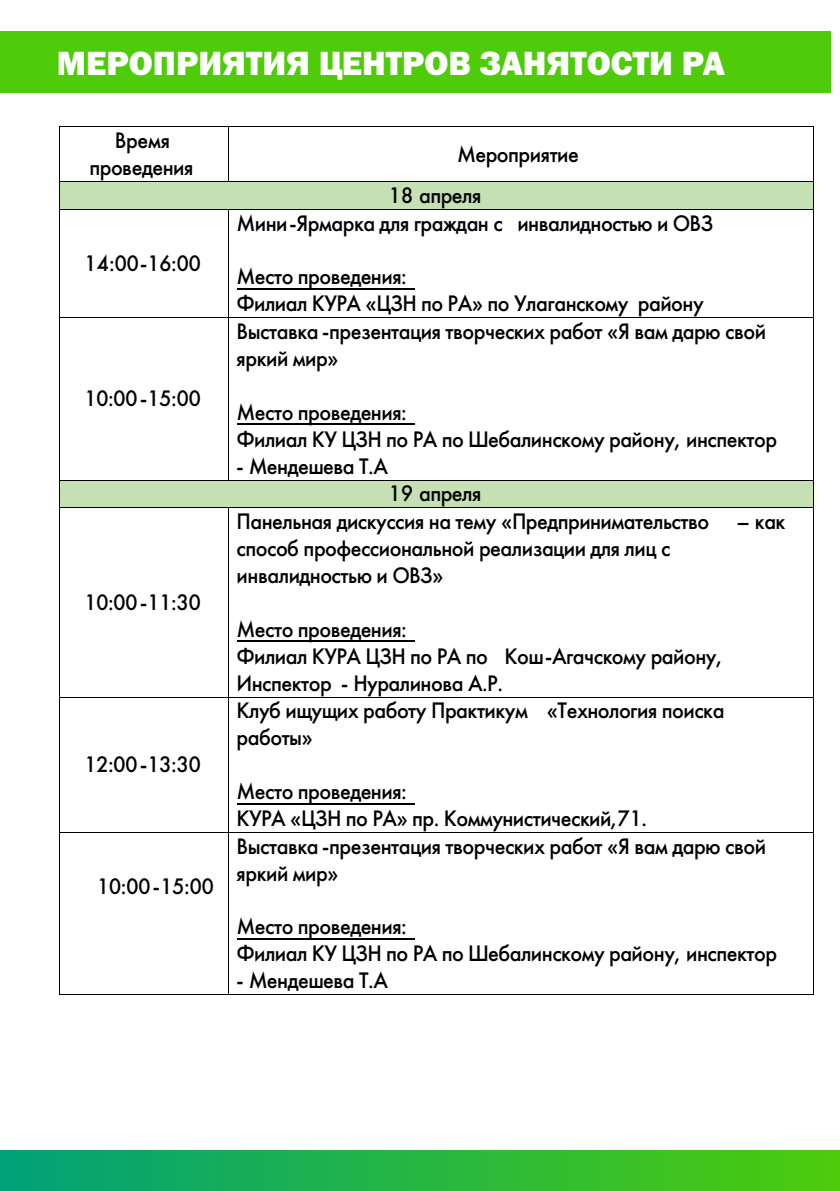
<style>
.page{position:relative;width:840px;height:1191px;background:#fff}
.page>*{position:absolute;margin:0;border:0;box-sizing:border-box;transform-origin:0 0}
.t1{font:800 34.8px "Franklin Gothic";color:#fff}
.t2{font:23.4px/27px "Futura Medium C";letter-spacing:-.025em;color:#000;scale:.95 1}
.t3{font:italic 23.4px/27px "Futura Medium C";letter-spacing:-.02em;color:#000;scale:.95 1}
</style>
<div class="page">
<div style="left:0;top:1150px;width:839px;height:41px;background:linear-gradient(to right,#00a179,#4dcc0b)"></div>
<div style="left:0;top:31px;width:830px;height:62px;background:#4ecc0a"></div>
<hr style="left:60px;top:127px;width:167px;height:1px;background:#000">
<hr style="left:228px;top:127px;width:584px;height:1px;background:#000">
<hr style="left:59px;top:127px;width:1px;height:54px;background:#000">
<hr style="left:227px;top:127px;width:1px;height:54px;background:#000">
<hr style="left:812px;top:127px;width:1px;height:54px;background:#000">
<div style="left:60px;top:182px;width:752px;height:27px;background:#c5e0b3"></div>
<hr style="left:60px;top:181px;width:167px;height:1px;background:#000">
<hr style="left:228px;top:181px;width:584px;height:1px;background:#000">
<hr style="left:236px;top:288px;width:178px;height:1px;background:#000">
<svg style="left:59px;top:181px;width:1px;height:29px"></svg>
<hr style="left:60px;top:209px;width:167px;height:1px;background:#000">
<hr style="left:228px;top:209px;width:584px;height:1px;background:#000">
<svg style="left:812px;top:181px;width:1px;height:29px"></svg>
<hr style="left:59px;top:210px;width:1px;height:107px;background:#000">
<hr style="left:227px;top:210px;width:1px;height:107px;background:#000">
<hr style="left:812px;top:210px;width:1px;height:107px;background:#000">
<hr style="left:236px;top:424px;width:178px;height:1px;background:#000">
<hr style="left:60px;top:317px;width:167px;height:1px;background:#000">
<hr style="left:228px;top:317px;width:584px;height:1px;background:#000">
<hr style="left:59px;top:318px;width:1px;height:162px;background:#000">
<hr style="left:227px;top:318px;width:1px;height:162px;background:#000">
<hr style="left:812px;top:318px;width:1px;height:162px;background:#000">
<div style="left:60px;top:480px;width:752px;height:27px;background:#c5e0b3"></div>
<hr style="left:60px;top:480px;width:167px;height:1px;background:#000">
<hr style="left:228px;top:480px;width:584px;height:1px;background:#000">
<hr style="left:236px;top:640px;width:178px;height:2px;background:#000">
<svg style="left:59px;top:480px;width:1px;height:28px"></svg>
<hr style="left:60px;top:507px;width:167px;height:1px;background:#000">
<hr style="left:228px;top:507px;width:584px;height:1px;background:#000">
<svg style="left:812px;top:480px;width:1px;height:28px"></svg>
<hr style="left:59px;top:508px;width:1px;height:188px;background:#000">
<hr style="left:227px;top:508px;width:1px;height:188px;background:#000">
<hr style="left:812px;top:508px;width:1px;height:188px;background:#000">
<hr style="left:236px;top:803px;width:178px;height:1px;background:#000">
<hr style="left:60px;top:696px;width:167px;height:1px;background:#000">
<hr style="left:228px;top:696px;width:584px;height:1px;background:#000">
<hr style="left:59px;top:697px;width:1px;height:135px;background:#000">
<hr style="left:227px;top:697px;width:1px;height:135px;background:#000">
<hr style="left:812px;top:697px;width:1px;height:135px;background:#000">
<hr style="left:236px;top:938px;width:178px;height:1px;background:#000">
<hr style="left:60px;top:832px;width:167px;height:1px;background:#000">
<hr style="left:228px;top:832px;width:584px;height:1px;background:#000">
<hr style="left:59px;top:832px;width:1px;height:162px;background:#000">
<hr style="left:60px;top:994px;width:167px;height:1px;background:#000">
<hr style="left:227px;top:832px;width:1px;height:162px;background:#000">
<hr style="left:228px;top:994px;width:584px;height:1px;background:#000">
<hr style="left:812px;top:832px;width:1px;height:162px;background:#000">
<h1 class="t1" style="left:57px;top:50px;width:669px">МЕРОПРИЯТИЯ ЦЕНТРОВ ЗАНЯТОСТИ РА</h1>
<p class="t2" style="left:89px;top:129px;width:111px;text-align:center">Время проведения</p>
<p class="t2" style="left:84px;top:252px;width:125px">14:00-16:00</p>
<p class="t2" style="left:84px;top:387px;width:125px">10:00-15:00</p>
<p class="t2" style="left:84px;top:590px;width:125px">10:00-11:30</p>
<p class="t2" style="left:84px;top:753px;width:125px">12:00-13:30</p>
<p class="t2" style="left:97px;top:874px;width:125px">10:00-15:00</p>
<p class="t2" style="left:388px;top:135px;width:202px;line-height:41.2px;text-indent:68px">Мероприятие<br>18 апреля</p>
<p class="t3" style="left:236px;top:211px;width:503px">Мини-Ярмарка для граждан с инвалидностью и ОВЗ</p>
<p class="t2" style="left:236px;top:265px;width:181px">Место проведения:</p>
<p class="t3" style="left:236px;top:292px;width:493px">Филиал КУРА «ЦЗН по РА» по Улаганскому району</p>
<p class="t3" style="left:236px;top:320px;width:558px">Выставка -презентация творческих работ «Я вам дарю свой яркий мир»</p>
<p class="t2" style="left:236px;top:400px;width:570px">Место проведения:<br>Филиал КУ ЦЗН по РА по Шебалинскому району, инспектор</p>
<p class="t2" style="left:236px;top:454px;width:161px">- Мендешева Т.А</p>
<p class="t2" style="left:388px;top:482px;width:99px">19 апреля</p>
<p class="t3" style="left:236px;top:510px;width:579px">Панельная дискуссия на тему «Предпринимательство – как способ профессиональной реализации для лиц с инвалидностью и ОВЗ»</p>
<p class="t2" style="left:236px;top:617px;width:513px">Место проведения:<br>Филиал КУРА ЦЗН по РА по Кош-Агачскому району,<br>Инспектор - Нуралинова А.Р.</p>
<p class="t3" style="left:236px;top:699px;width:515px">Клуб ищущих работу Практикум «Технология поиска работы»</p>
<p class="t2" style="left:236px;top:780px;width:433px">Место проведения:<br>КУРА «ЦЗН по РА» пр. Коммунистический,71.</p>
<p class="t3" style="left:236px;top:834px;width:558px">Выставка -презентация творческих работ «Я вам дарю свой яркий мир»</p>
<p class="t2" style="left:236px;top:915px;width:570px">Место проведения:<br>Филиал КУ ЦЗН по РА по Шебалинскому району, инспектор</p>
<p class="t2" style="left:236px;top:969px;width:161px">- Мендешева Т.А</p>
</div>
